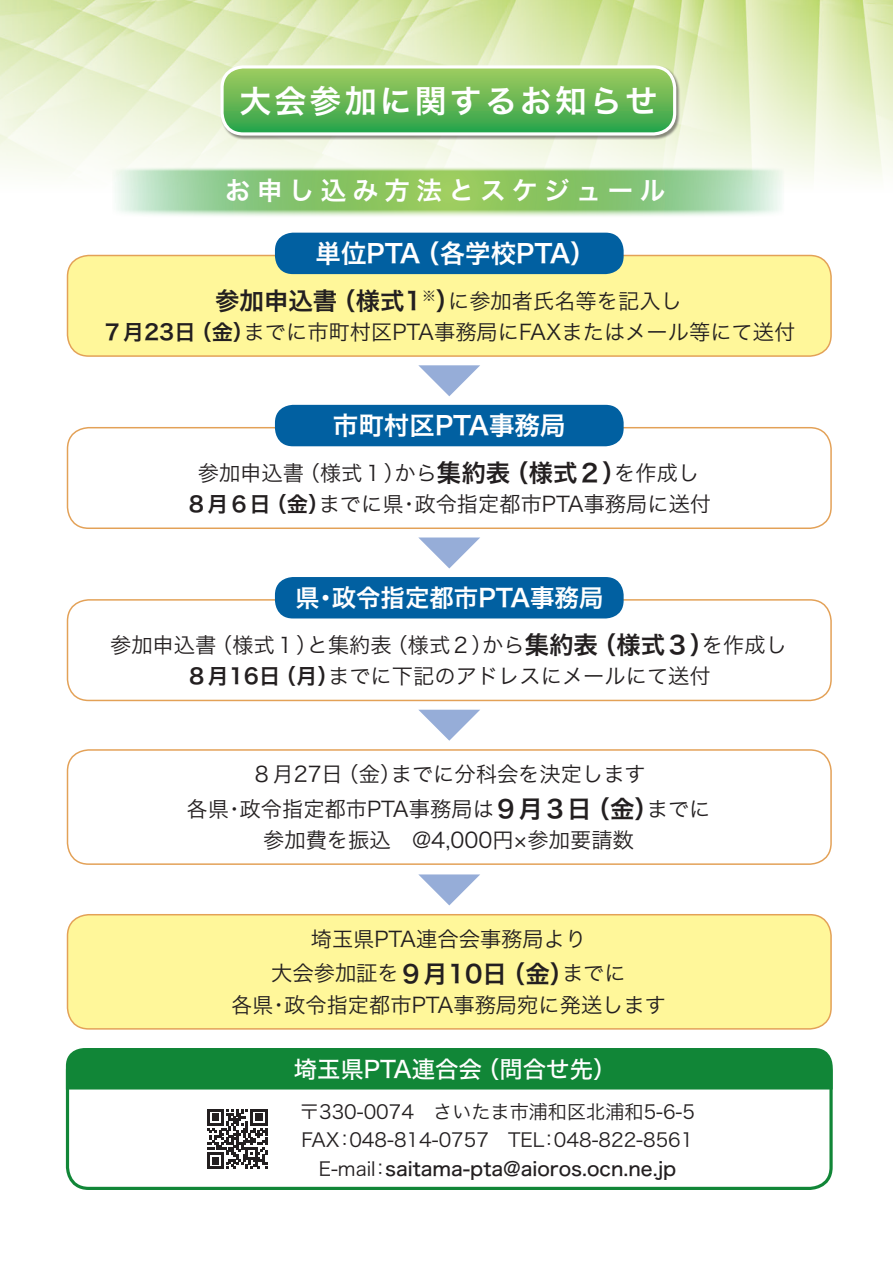
<style>
.page{position:relative;width:893px;height:1263px;background:#fff}
.page>*{position:absolute;margin:0;border:0;box-sizing:border-box;transform-origin:0 0}
.t1{font:31.95px "Hira Kaku Std W6";letter-spacing:.1em;color:#fff}
.t2{font:25.5px "Hira Kaku Std W6";color:#fff}
.t3{font:25.5px "Hira Kaku Std W6";letter-spacing:.25em;color:#fff}
.t4{font:24.45px "Hira Kaku Std W6";color:#fff}
.t5{font:23.4px "Hira Kaku Std W5";color:#fff}
.t6{font:21.3px/31.3px "Hira Kaku Std W3";color:#231f20;text-align:center}
.t7{font:19.2px/28.7px "Hira Kaku Std W3";color:#231f20}
.t8{font:19.2px "Hira Kaku Std W5";color:#231f20}
.s1{font-family:"Hira Kaku Std W6";font-size:24.45px}
.s2{font-family:"Hira Kaku Std W6"}
.s3{font-family:"Hira Kaku Std W3"}
</style>
<div class="page">
<img style="left:0;top:0;width:893px;height:181px">
<div style="left:220px;top:65px;width:461px;height:75px;background:#231f20;opacity:.5"></div>
<svg style="left:222px;top:67px;width:453px;height:67px;background:#68b756"></svg>
<div style="left:220px;top:65px;width:456px;height:71px;border:3px solid #fff;border-radius:21px"></div>
<svg style="left:112px;top:167px;width:672px;height:49px;background:#a5d392"></svg>
<div style="left:68px;top:255px;width:763px;height:101px;background:#fff79a;border-radius:21px"></div>
<div style="left:67px;top:255px;width:765px;height:102px;border:1px solid #e3a157;border-radius:21px"></div>
<div style="left:275px;top:233px;width:349px;height:41px;background:#0160a1;border-radius:18px"></div>
<div style="left:67px;top:427px;width:765px;height:102px;border:1px solid #e3a157;border-radius:21px"></div>
<div style="left:275px;top:405px;width:349px;height:41px;background:#0160a1;border-radius:18px"></div>
<div style="left:67px;top:599px;width:765px;height:102px;border:1px solid #e3a157;border-radius:21px"></div>
<div style="left:275px;top:577px;width:349px;height:41px;background:#0160a1;border-radius:18px"></div>
<div style="left:67px;top:749px;width:765px;height:116px;border:1px solid #e3a157;border-radius:21px"></div>
<div style="left:68px;top:915px;width:763px;height:114px;background:#fff79a;border-radius:21px"></div>
<div style="left:67px;top:914px;width:765px;height:116px;border:1px solid #e3a157;border-radius:21px"></div>
<div style="left:66px;top:1048px;width:767px;height:142px;border:3px solid #118637;border-radius:21px"></div>
<div style="left:66px;top:1048px;width:767px;height:41px;background:#118637"></div>
<svg style="left:418px;top:365px;width:62px;height:31px"></svg>
<svg style="left:418px;top:537px;width:62px;height:31px"></svg>
<svg style="left:419px;top:710px;width:61px;height:31px"></svg>
<svg style="left:418px;top:874px;width:62px;height:31px"></svg>
<svg style="left:207px;top:1109px;width:60px;height:60px"></svg>
<h1 class="t1" style="left:239px;top:76px;width:419px">大会参加に関するお知らせ</h1>
<p class="t3" style="left:225px;top:170px;width:442px">お申し込み方法とスケジュール</p>
<p class="t2" style="left:315px;top:234px;width:282px">単位PTA（各学校PTA）</p>
<p class="t6" style="left:102px;top:285px;width:695px"><span class="s1">参加申込書（様式1</span><sup>※</sup><span class="s1">）</span>に参加者氏名等を記入し<br><span class="s2">７月23日（金）</span>までに市町村区PTA事務局にFAXまたはメール等にて送付</p>
<p class="t2" style="left:333px;top:406px;width:234px">市町村区PTA事務局</p>
<p class="t6" style="left:186px;top:457px;width:527px">参加申込書（様式１）から<span class="s1">集約表（様式２）</span>を作成し<br><span class="s2">８月６日（金）</span>までに県・政令指定都市PTA事務局に送付</p>
<p class="t4" style="left:295px;top:579px;width:310px">県・政令指定都市PTA事務局</p>
<p class="t6" style="left:110px;top:629px;width:678px">参加申込書（様式１）と集約表（様式２）から<span class="s1">集約表（様式３）</span>を作成し<br><span class="s2">８月16日（月）</span>までに下記のアドレスにメールにて送付</p>
<p class="t6" style="left:186px;top:757px;width:526px;line-height:34.5px">８月27日（金）までに分科会を決定します<br>各県・政令指定都市PTA事務局は<span class="s1">９月３日（金）</span>までに</p>
<p class="t6" style="left:263px;top:824px;width:372px">参加費を振込　@4,000円×参加要請数</p>
<p class="t6" style="left:271px;top:921px;width:356px;line-height:34.5px">埼玉県PTA連合会事務局より<br>大会参加証を<span class="s1">９月10日（金）</span>までに</p>
<p class="t6" style="left:231px;top:989px;width:436px">各県・政令指定都市PTA事務局宛に発送します</p>
<p class="t5" style="left:294px;top:1051px;width:324px">埼玉県PTA連合会（問合せ先）</p>
<p class="t7" style="left:300px;top:1097px;width:397px">〒330-0074　さいたま市浦和区北浦和5-6-5<br>FAX：048-814-0757　TEL：048-822-8561</p>
<p class="t8" style="left:319px;top:1154px;width:359px"><span class="s3">E-mail：</span>saitama-pta@aioros.ocn.ne.jp</p>
</div>
